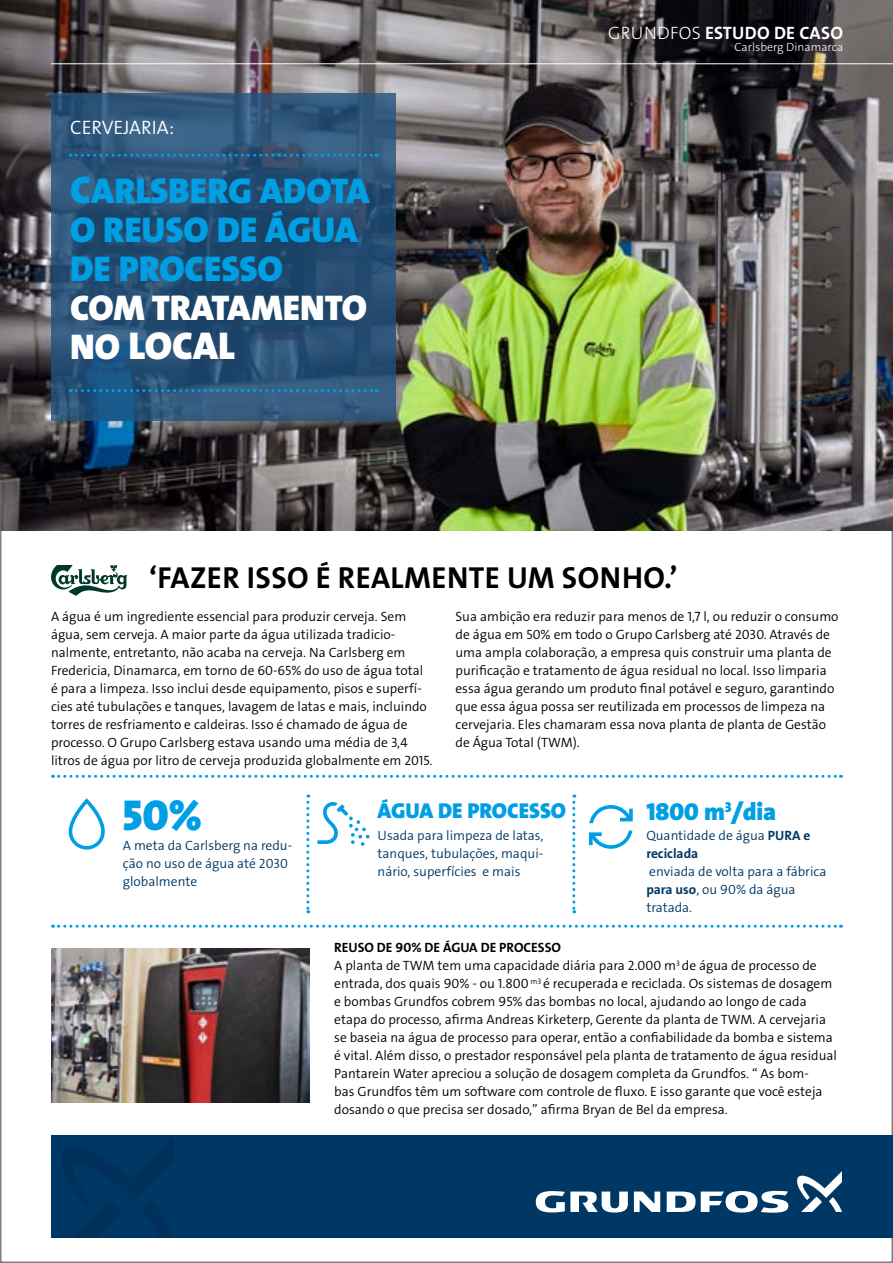
<style>
.page{position:relative;width:893px;height:1263px;background:#fff}
.page>*{position:absolute;margin:0;border:0;box-sizing:border-box;transform-origin:0 0}
.t1{font:43.5px "Grundfos The Sans V2 OT 9 BL";color:#009fe3}
.t2{font:39px "Grundfos The Sans V2 OT 9 BL";color:#fff}
.t3{font:36px/39px "Grundfos The Sans V2 OT 9 BL";color:#009fe3}
.t4{font:36px "Grundfos The Sans V2 OT 9 BL";color:#fff}
.t5{font:30.6px "Grundfos The Sans V2 OT 7 B";letter-spacing:.015em;color:#000}
.t6{font:24.6px "Grundfos The Sans V2 OT 9 BL";color:#009fe3}
.t7{font:21.6px "Grundfos The Sans V2 OT 9 BL";color:#009fe3}
.t8{font:19.5px "Grundfos The Sans V2 OT 4 SL";color:#fff}
.t9{font:18px "Grundfos The Sans V2 OT 7 B";letter-spacing:.015em;color:#fff}
.t10{font:13.5px/18px "Grundfos The Sans V2 OT 4 SL";color:#000}
.t11{font:13.5px/18px "Grundfos The Sans V2 OT 4 SL";color:#003865}
.t12{font:13.5px "Grundfos The Sans V2 OT 7 B";color:#000}
.t13{font:13.5px "Grundfos The Sans V2 OT 7 B";color:#003865}
.t14{font:12px "Grundfos The Sans V2 OT 3 L";color:#fff}
.s1{font-family:"Grundfos The Sans V2 OT 3 L"}
.s2{font-size:39px}
.s3{font-size:36px}
.s4{font-family:"Grundfos The Sans V2 OT 7 B"}
</style>
<div class="page">
<img style="left:0;top:0;width:893px;height:531px">
<svg style="left:51px;top:94px;width:344px;height:327px;background:#295175"></svg>
<svg style="left:70px;top:154px;width:307px;height:3px"></svg>
<svg style="left:53px;top:775px;width:788px;height:3px"></svg>
<svg style="left:53px;top:925px;width:788px;height:3px"></svg>
<svg style="left:70px;top:389px;width:307px;height:3px"></svg>
<svg style="left:306px;top:794px;width:3px;height:119px"></svg>
<svg style="left:572px;top:794px;width:3px;height:119px"></svg>
<img style="left:51px;top:949px;width:258px;height:154px">
<svg style="left:589px;top:805px;width:44px;height:18px"></svg>
<svg style="left:589px;top:830px;width:43px;height:19px"></svg>
<svg style="left:69px;top:798px;width:36px;height:51px"></svg>
<svg style="left:317px;top:802px;width:53px;height:44px"></svg>
<svg style="left:51px;top:565px;width:77px;height:31px"></svg>
<div style="left:51px;top:1135px;width:842px;height:102px;background:#003865"></div>
<svg style="left:634px;top:1191px;width:26px;height:21px"></svg>
<svg style="left:536px;top:1191px;width:92px;height:21px"></svg>
<svg style="left:667px;top:1191px;width:121px;height:22px"></svg>
<svg style="left:797px;top:1171px;width:45px;height:41px"></svg>
<hr style="left:51px;top:63px;width:842px;height:1px;background:#fff">
<h3 class="t9" style="left:608px;top:21px;width:236px"><span class="s1">GRUNDFOS</span> ESTUDO DE CASO</h3>
<h3 class="t8" style="left:70px;top:114px;width:106px">CERVEJARIA:</h3>
<h3 class="t3" style="left:70px;top:172px;width:301px"><span class="s2">C</span>ARLSBERG ADOTA<br>O REUSO DE ÁGUA<br>DE PROCESSO</h3>
<h3 class="t4" style="left:70px;top:285px;width:298px">COM TRATAMENTO</h3>
<h2 class="t2" style="left:70px;top:321px;width:166px"><span class="s3">NO</span> LOCAL</h2>
<p class="t14" style="left:735px;top:39px;width:110px">Carlsberg Dinamarca</p>
<h3 class="t5" style="left:149px;top:558px;width:530px">‘FAZER ISSO É REALMENTE UM SONHO.’</h3>
<p class="t10" style="left:51px;top:608px;width:383px">A água é um ingrediente essencial para produzir cerveja. Sem água, sem cerveja. A maior parte da água utilizada tradicio&shy;nalmente, entretanto, não acaba na cerveja. Na Carlsberg em Fredericia, Dinamarca, em torno de 60-65% do uso de água total é para a limpeza. Isso inclui desde equipamento, pisos e superfí&shy;cies até tubulações e tanques, lavagem de latas e mais, incluindo torres de resfriamento e caldeiras. Isso é chamado de água de processo. O Grupo Carlsberg estava usando uma média de 3,4 litros de água por litro de cerveja produzida globalmente em 2015.</p>
<p class="t10" style="left:455px;top:608px;width:385px">Sua ambição era reduzir para menos de 1,7 l, ou reduzir o consumo de água em 50% em todo o Grupo Carlsberg até 2030. Através de uma ampla colaboração, a empresa quis construir uma planta de purificação e tratamento de água residual no local. Isso limparia essa água gerando um produto final potável e seguro, garantindo que essa água possa ser reutilizada em processos de limpeza na cervejaria. Eles chamaram essa nova planta de planta de Gestão de Água Total (TWM).</p>
<h1 class="t1" style="left:123px;top:787px;width:81px">50%</h1>
<h3 class="t7" style="left:378px;top:797px;width:190px">ÁGUA DE PROCESSO</h3>
<h3 class="t6" style="left:646px;top:796px;width:132px">1800 m<sup>3</sup>/dia</h3>
<p class="t11" style="left:646px;top:826px;width:166px">Quantidade de água <span class="s4">PURA e</span></p>
<p class="t13" style="left:646px;top:844px;width:53px">reciclada</p>
<p class="t11" style="left:646px;top:862px;width:182px">enviada de volta para a fábrica <span class="s4">para uso</span>, ou 90% da água tratada.</p>
<p class="t11" style="left:378px;top:826px;width:167px;text-align:justify">Usada para limpeza de latas, tanques, tubulações, maqui&shy;nário, superfícies e mais</p>
<p class="t11" style="left:123px;top:836px;width:171px">A meta da Carlsberg na redu&shy;ção no uso de água até 2030 globalmente</p>
<p class="t12" style="left:334px;top:939px;width:228px">REUSO DE 90% DE ÁGUA DE PROCESSO</p>
<p class="t10" style="left:334px;top:957px;width:504px">A planta de TWM tem uma capacidade diária para 2.000 m<sup>3</sup> de água de processo de entrada, dos quais 90% - ou 1.800 <sup>m3</sup> é recuperada e reciclada. Os sistemas de dosagem e bombas Grundfos cobrem 95% das bombas no local, ajudando ao longo de cada etapa do processo, afirma Andreas Kirketerp, Gerente da planta de TWM. A cervejaria se baseia na água de processo para operar, então a confiabilidade da bomba e sistema é vital. Além disso, o prestador responsável pela planta de tratamento de água residual Pantarein Water apreciou a solução de dosagem completa da Grundfos. “ As bom-<br>bas Grundfos têm um software com controle de fluxo. E isso garante que você esteja dosando o que precisa ser dosado,” afirma Bryan de Bel da empresa.</p>
</div>
